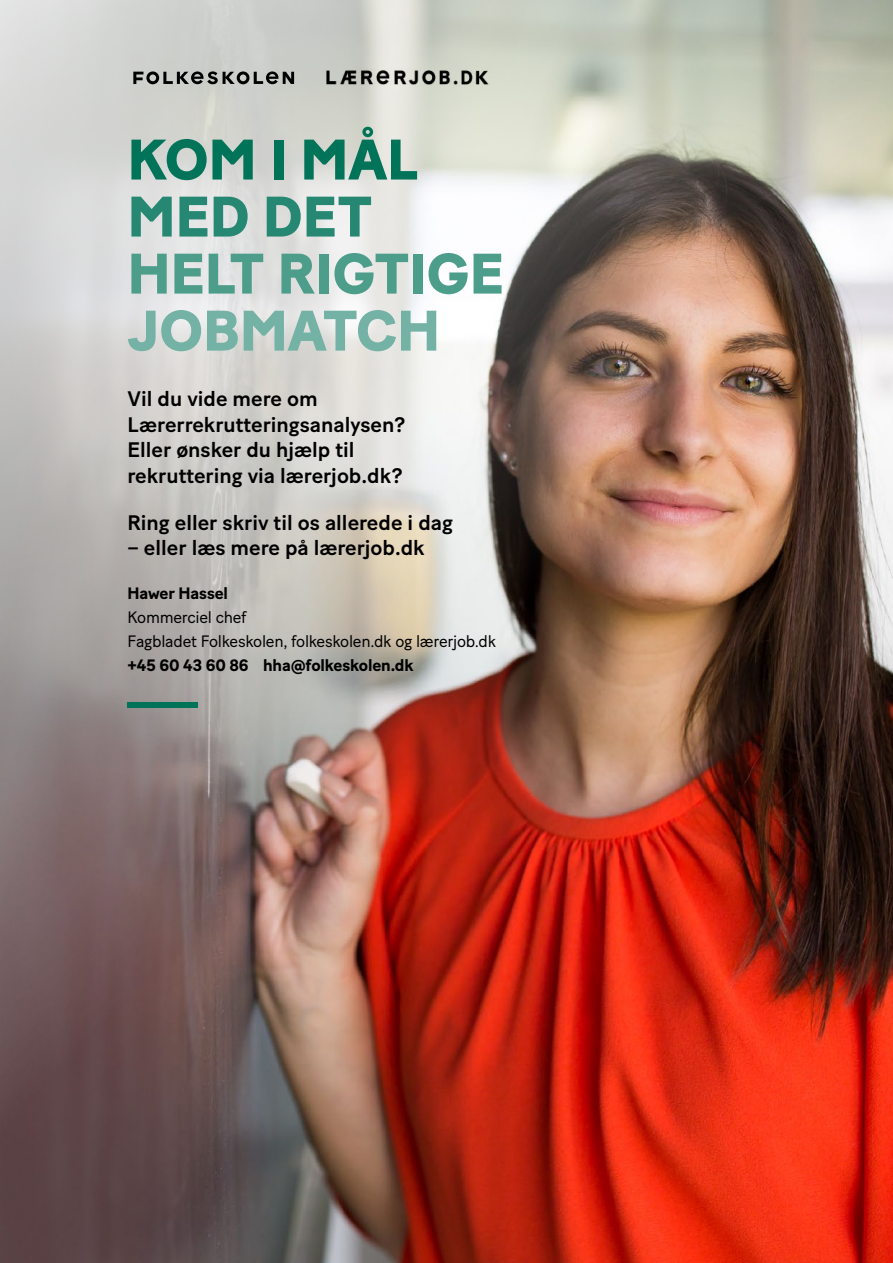
<style>
.page{position:relative;width:893px;height:1263px;background:#fff}
.page>*{position:absolute;margin:0;border:0;box-sizing:border-box;transform-origin:0 0}
.t1{font:800 57px "Baton Turbo";color:#4d9d8b}
.t2{font:800 57px "Baton Turbo";color:#73b2a4}
.t3{font:800 57px "Baton Turbo";letter-spacing:-.01em;color:#007359}
.t4{font:800 57px "Baton Turbo";color:#268872}
.t5{font:500 21px/25.5px "Baton Turbo";color:#000}
.t6{font:16.5px/24px "Baton Turbo";letter-spacing:-.015em;color:#000}
.t7{font:700 16.5px "Baton Turbo";letter-spacing:-.005em;color:#000}
</style>
<div class="page">
<img style="left:0;top:0;width:893px;height:1263px">
<div style="left:128px;top:703px;width:70px;height:5px;background:#007359"></div>
<img style="left:324px;top:69px;width:165px;height:18px">
<svg style="left:133px;top:71px;width:161px;height:13px"></svg>
<h1 class="t3" style="left:128px;top:116px;width:292px">KOM I MÅL</h1>
<h1 class="t4" style="left:128px;top:173px;width:246px">MED DET</h1>
<h1 class="t1" style="left:128px;top:230px;width:378px">HELT RIGTIGE</h1>
<h1 class="t2" style="left:128px;top:287px;width:314px">JOBMATCH</h1>
<p class="t5" style="left:128px;top:385px;width:279px">Vil du vide mere om<br>Lærerrekrutteringsanalysen?<br>Eller ønsker du hjælp til rekruttering via lærerjob.dk?</p>
<p class="t5" style="left:128px;top:508px;width:327px">Ring eller skriv til os allerede i dag</p>
<p class="t5" style="left:128px;top:533px;width:299px">– eller læs mere på lærerjob.dk</p>
<p class="t7" style="left:128px;top:581px;width:102px">Hawer Hassel</p>
<p class="t6" style="left:128px;top:604px;width:370px">Kommerciel chef<br>Fagbladet Folkeskolen, folkeskolen.dk og lærerjob.dk</p>
<p class="t7" style="left:128px;top:653px;width:287px">+45 60 43 60 86 hha@folkeskolen.dk</p>
</div>
